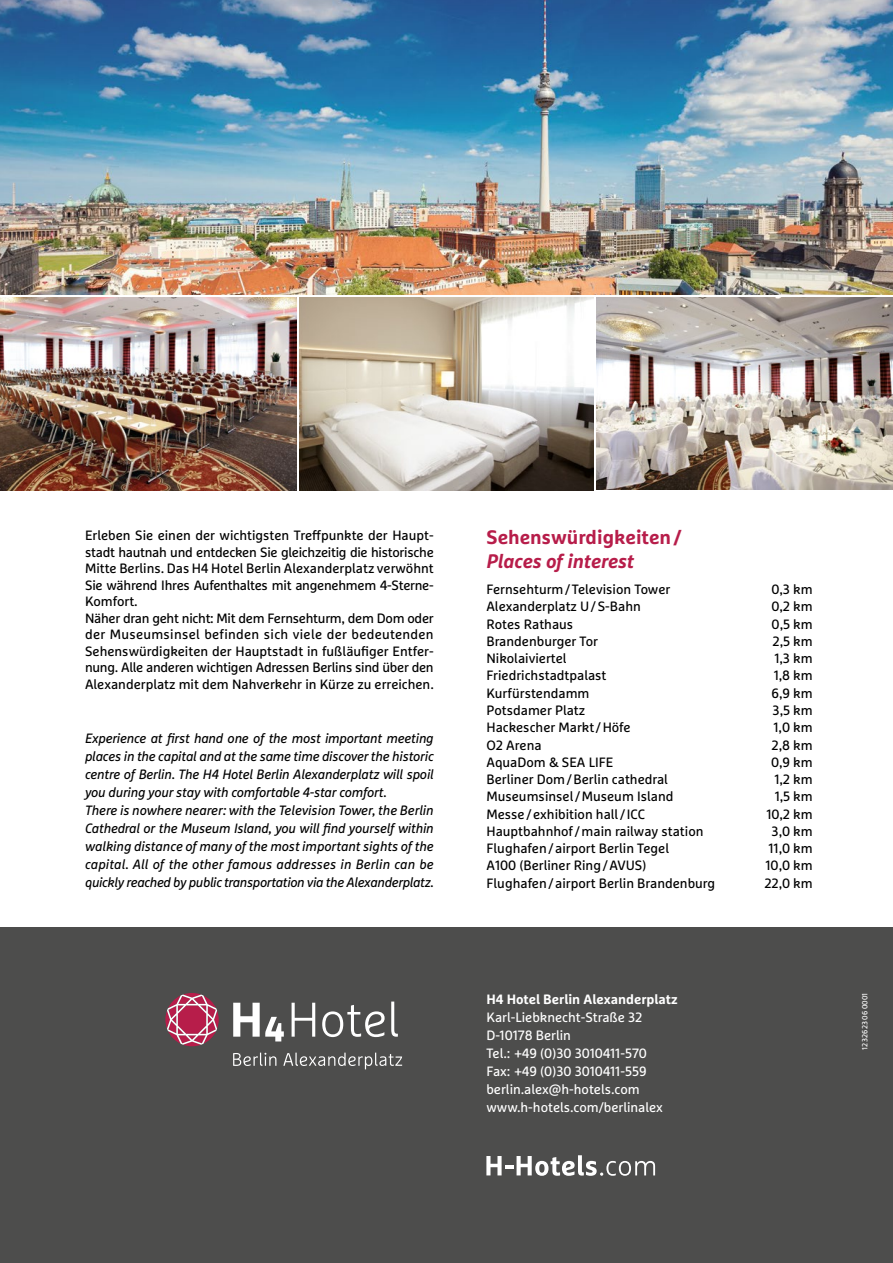
<style>
.page{position:relative;width:893px;height:1263px;background:#fff}
.page>*{position:absolute;margin:0;border:0;box-sizing:border-box;transform-origin:0 0}
.t1{font:700 19.5px "Marselis Pro";color:#b71d4a}
.t2{font:italic 700 19.5px "Marselis Pro";color:#b71d4a}
.t3{font:13.5px/16.5px "Marselis Pro";color:#000}
.t4{font:italic 13.5px/18px "Marselis Pro";letter-spacing:-.01em;color:#000}
.t5{font:13.5px/18px "Marselis Pro";color:#fff}
.t6{font:700 13.5px "Marselis Pro";color:#fff}
.t7{font:7.5px "Marselis Pro";color:#fff}
</style>
<div class="page">
<div style="left:0;top:927px;width:893px;height:336px;background:#4d4d4c"></div>
<img style="left:0;top:297px;width:296px;height:193px">
<img style="left:299px;top:297px;width:295px;height:193px">
<img style="left:597px;top:297px;width:296px;height:193px">
<svg style="left:486px;top:1155px;width:169px;height:21px"></svg>
<svg style="left:292px;top:1003px;width:23px;height:34px"></svg>
<svg style="left:233px;top:1003px;width:51px;height:38px"></svg>
<svg style="left:391px;top:1001px;width:7px;height:36px"></svg>
<svg style="left:322px;top:1005px;width:63px;height:32px"></svg>
<svg style="left:165px;top:993px;width:54px;height:53px"></svg>
<svg style="left:233px;top:1052px;width:169px;height:17px"></svg>
<img style="left:0;top:0;width:893px;height:294px">
<p class="t3" style="left:85px;top:527px;width:350px">Erleben Sie einen der wichtigsten Treffpunkte der Haupt&shy;stadt hautnah und entdecken Sie gleichzeitig die historische Mitte Berlins. Das H4 Hotel Berlin Alexanderplatz verwöhnt Sie während Ihres Aufenthaltes mit angenehmem 4-Sterne-Komfort.<br>Näher dran geht nicht: Mit dem Fernsehturm, dem Dom oder der Museumsinsel befinden sich viele der bedeutenden Sehenswürdigkeiten der Hauptstadt in fußläufiger Entfer&shy;nung. Alle anderen wichtigen Adressen Berlins sind über den Alexanderplatz mit dem Nahverkehr in Kürze zu erreichen.</p>
<p class="t4" style="left:85px;top:729px;width:350px">Experience at first hand one of the most important meeting places in the capital and at the same time discover the historic centre of Berlin. The H4 Hotel Berlin Alexanderplatz will spoil you during your stay with comfortable 4-star comfort.<br>There is nowhere nearer: with the Television Tower, the Berlin Cathedral or the Museum Island, you will find yourself within walking distance of many of the most important sights of the capital. All of the other famous addresses in Berlin can be quickly reached by public transportation via the Alexanderplatz.</p>
<h1 class="t1" style="left:486px;top:525px;width:197px">Sehenswürdigkeiten/</h1>
<h1 class="t2" style="left:486px;top:549px;width:149px">Places of interest</h1>
<p class="t3" style="left:486px;top:581px;width:185px">Fernsehturm/Television Tower</p>
<p class="t3" style="left:771px;top:581px;width:43px">0,3 km</p>
<p class="t3" style="left:486px;top:598px;width:156px">Alexanderplatz U/S-Bahn</p>
<p class="t3" style="left:771px;top:598px;width:43px">0,2 km</p>
<p class="t3" style="left:486px;top:615px;width:88px">Rotes Rathaus</p>
<p class="t3" style="left:772px;top:615px;width:43px">0,5 km</p>
<p class="t3" style="left:486px;top:633px;width:113px">Brandenburger Tor</p>
<p class="t3" style="left:772px;top:633px;width:42px">2,5 km</p>
<p class="t3" style="left:486px;top:650px;width:82px">Nikolaiviertel</p>
<p class="t3" style="left:775px;top:650px;width:40px">1,3 km</p>
<p class="t3" style="left:486px;top:667px;width:122px">Friedrichstadtpalast</p>
<p class="t3" style="left:774px;top:667px;width:40px">1,8 km</p>
<p class="t3" style="left:486px;top:684px;width:105px">Kurfürstendamm</p>
<p class="t3" style="left:772px;top:684px;width:43px">6,9 km</p>
<p class="t3" style="left:486px;top:702px;width:100px">Potsdamer Platz</p>
<p class="t3" style="left:773px;top:702px;width:42px">3,5 km</p>
<p class="t3" style="left:486px;top:719px;width:146px">Hackescher Markt/Höfe</p>
<p class="t3" style="left:774px;top:719px;width:41px">1,0 km</p>
<p class="t3" style="left:486px;top:736px;width:57px">O2 Arena</p>
<p class="t3" style="left:772px;top:736px;width:43px">2,8 km</p>
<p class="t3" style="left:486px;top:753px;width:128px">AquaDom &amp; SEA LIFE</p>
<p class="t3" style="left:771px;top:753px;width:43px">0,9 km</p>
<p class="t3" style="left:486px;top:771px;width:183px">Berliner Dom/Berlin cathedral</p>
<p class="t3" style="left:774px;top:771px;width:40px">1,2 km</p>
<p class="t3" style="left:486px;top:788px;width:189px">Museumsinsel/Museum Island</p>
<p class="t3" style="left:775px;top:788px;width:40px">1,5 km</p>
<p class="t3" style="left:486px;top:805px;width:160px">Messe/exhibition hall/ICC</p>
<p class="t3" style="left:766px;top:805px;width:48px">10,2 km</p>
<p class="t3" style="left:486px;top:822px;width:219px">Hauptbahnhof/main railway station</p>
<p class="t3" style="left:772px;top:822px;width:43px">3,0 km</p>
<p class="t3" style="left:486px;top:840px;width:184px">Flughafen/airport Berlin Tegel</p>
<p class="t3" style="left:769px;top:840px;width:46px">11,0 km</p>
<p class="t3" style="left:486px;top:857px;width:161px">A100 (Berliner Ring/AVUS)</p>
<p class="t3" style="left:766px;top:857px;width:49px">10,0 km</p>
<p class="t3" style="left:486px;top:874px;width:230px">Flughafen/airport Berlin Brandenburg</p>
<p class="t3" style="left:764px;top:874px;width:50px">22,0 km</p>
<p class="t6" style="left:486px;top:990px;width:193px">H4 Hotel Berlin Alexanderplatz</p>
<p class="t5" style="left:486px;top:1008px;width:178px">Karl-Liebknecht-Straße 32<br>D-10178 Berlin<br>Tel.: +49 (0)30 3010411-570<br>Fax: +49 (0)30 3010411-559 berlin.alex@h-hotels.com www.h-hotels.com/berlinalex</p>
<p class="t7" style="left:860px;top:1050px;width:59px;rotate:-90deg">12 32623 06 0001</p>
</div>
